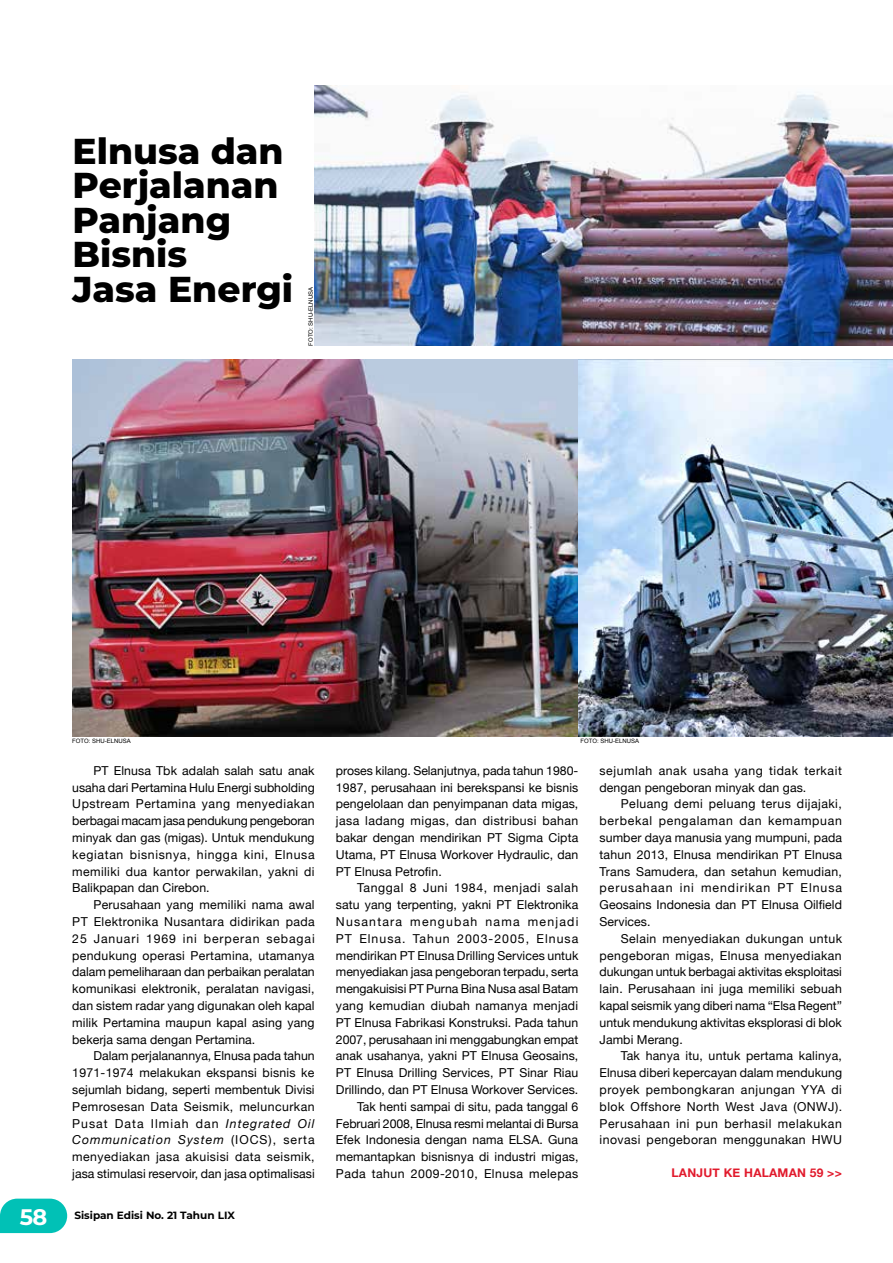
<style>
.page{position:relative;width:893px;height:1263px;background:#fff}
.page>*{position:absolute;margin:0;border:0;box-sizing:border-box;transform-origin:0 0}
.t1{font:800 36px/34.5px "Montserrat";color:#000}
.t2{font:12.3px/16.8px "Helvetica Neue";letter-spacing:.005em;color:#000;text-align:justify}
.t3{font:12.3px/16.8px "Helvetica Neue";letter-spacing:.045em;color:#000}
.t4{font:700 12px "Helvetica Neue";letter-spacing:.02em;color:#e11a2c}
.t5{font:700 10.5px "Montserrat";color:#000}
.t6{font:6px "Arial";color:#000}
.s1{font-style:italic}
.s2{font-size:22.5px;color:#fff}
.s3{font-weight:400}
</style>
<div class="page">
<img style="left:315px;top:85px;width:578px;height:260px">
<img style="left:72px;top:359px;width:821px;height:378px">
<svg style="left:0;top:1198px;width:67px;height:35px;background:#19c7bd"></svg>
<h1 class="t1" style="left:73px;top:132px;width:222px">Elnusa dan<br>Perjalanan<br>Panjang<br>Bisnis<br>Jasa Energi</h1>
<p class="t6" style="left:307px;top:345px;width:60px;rotate:-90deg">FOTO: SHU-ELNUSA</p>
<p class="t6" style="left:72px;top:737px;width:60px">FOTO: SHU-ELNUSA</p>
<p class="t2" style="left:72px;top:763px;width:244px;text-indent:21px">PT Elnusa Tbk adalah salah satu anak usaha dari Pertamina Hulu Energi subholding Upstream Pertamina yang menyediakan berbagai macam jasa pendukung pengeboran minyak dan gas (migas). Untuk mendukung kegiatan bisnisnya, hingga kini, Elnusa memiliki dua kantor perwakilan, yakni di Balikpapan dan Cirebon.</p>
<p class="t2" style="left:72px;top:897px;width:244px;text-indent:21px">Perusahaan yang memiliki nama awal PT Elektronika Nusantara didirikan pada 25 Januari 1969 ini berperan sebagai pendukung operasi Pertamina, utamanya dalam pemeliharaan dan perbaikan peralatan komunikasi elektronik, peralatan navigasi, dan sistem radar yang digunakan oleh kapal milik Pertamina maupun kapal asing yang bekerja sama dengan Pertamina.</p>
<p class="t2" style="left:72px;top:1048px;width:244px;text-indent:21px">Dalam perjalanannya, Elnusa pada tahun 1971-1974 melakukan ekspansi bisnis ke sejumlah bidang, seperti membentuk Divisi Pemrosesan Data Seismik, meluncurkan Pusat Data Ilmiah dan <span class="s1">Integrated Oil Communication System</span> (IOCS), serta menyediakan jasa akuisisi data seismik, jasa stimulasi reservoir, dan jasa optimalisasi</p>
<p class="t5" style="left:75px;top:1204px;width:208px"><span class="s2">58</span> <span class="s3">27 Mei 2024</span> | No. 21 TAHUN LX</p>
<p class="t5" style="left:20px;top:1207px;width:217px"><span class="s2">58</span> Sisipan Edisi No. 21 Tahun LIX</p>
<p class="t6" style="left:580px;top:737px;width:60px">FOTO: SHU-ELNUSA</p>
<p class="t2" style="left:336px;top:763px;width:244px">proses kilang. Selanjutnya, pada tahun 1980- 1987, perusahaan ini berekspansi ke bisnis pengelolaan dan penyimpanan data migas, jasa ladang migas, dan distribusi bahan bakar dengan mendirikan PT Sigma Cipta Utama, PT Elnusa Workover Hydraulic, dan PT Elnusa Petrofin.</p>
<p class="t2" style="left:336px;top:880px;width:244px;text-align:right">Tanggal 8 Juni 1984, menjadi salah satu yang terpenting, yakni PT Elektronika Nusantara mengubah nama menjadi PT Elnusa. Tahun 2003-2005, Elnusa mendirikan PT Elnusa Drilling Services untuk menyediakan jasa pengeboran terpadu, serta mengakuisisi PT Purna Bina Nusa asal Batam yang kemudian diubah namanya menjadi PT Elnusa Fabrikasi Konstruksi. Pada tahun 2007, perusahaan ini menggabungkan empat anak usahanya, yakni PT Elnusa Geosains, PT Elnusa Drilling Services, PT Sinar Riau Drillindo, dan PT Elnusa Workover Services.<br>Tak henti sampai di situ, pada tanggal 6<br>Februari 2008, Elnusa resmi melantai di Bursa Efek Indonesia dengan nama ELSA. Guna memantapkan bisnisnya di industri migas, Pada tahun 2009-2010, Elnusa melepas</p>
<p class="t3" style="left:600px;top:763px;width:244px">sejumlah anak usaha yang tidak terkait dengan pengeboran minyak dan gas.</p>
<p class="t2" style="left:600px;top:796px;width:244px;text-indent:21px">Peluang demi peluang terus dijajaki, berbekal pengalaman dan kemampuan sumber daya manusia yang mumpuni, pada tahun 2013, Elnusa mendirikan PT Elnusa Trans Samudera, dan setahun kemudian, perusahaan ini mendirikan PT Elnusa Geosains Indonesia dan PT Elnusa Oilfield Services.</p>
<p class="t2" style="left:600px;top:931px;width:244px;text-indent:21px">Selain menyediakan dukungan untuk pengeboran migas, Elnusa menyediakan dukungan untuk berbagai aktivitas eksploitasi lain. Perusahaan ini juga memiliki sebuah kapal seismik yang diberi nama “Elsa Regent” untuk mendukung aktivitas eksplorasi di blok Jambi Merang.</p>
<p class="t2" style="left:600px;top:1048px;width:244px;text-indent:21px">Tak hanya itu, untuk pertama kalinya, Elnusa diberi kepercayan dalam mendukung proyek pembongkaran anjungan YYA di blok Offshore North West Java (ONWJ).<br>Perusahaan ini pun berhasil melakukan inovasi pengeboran menggunakan HWU</p>
<p class="t4" style="left:672px;top:1164px;width:172px">LANJUT KE HALAMAN 59 &gt;&gt;</p>
</div>
